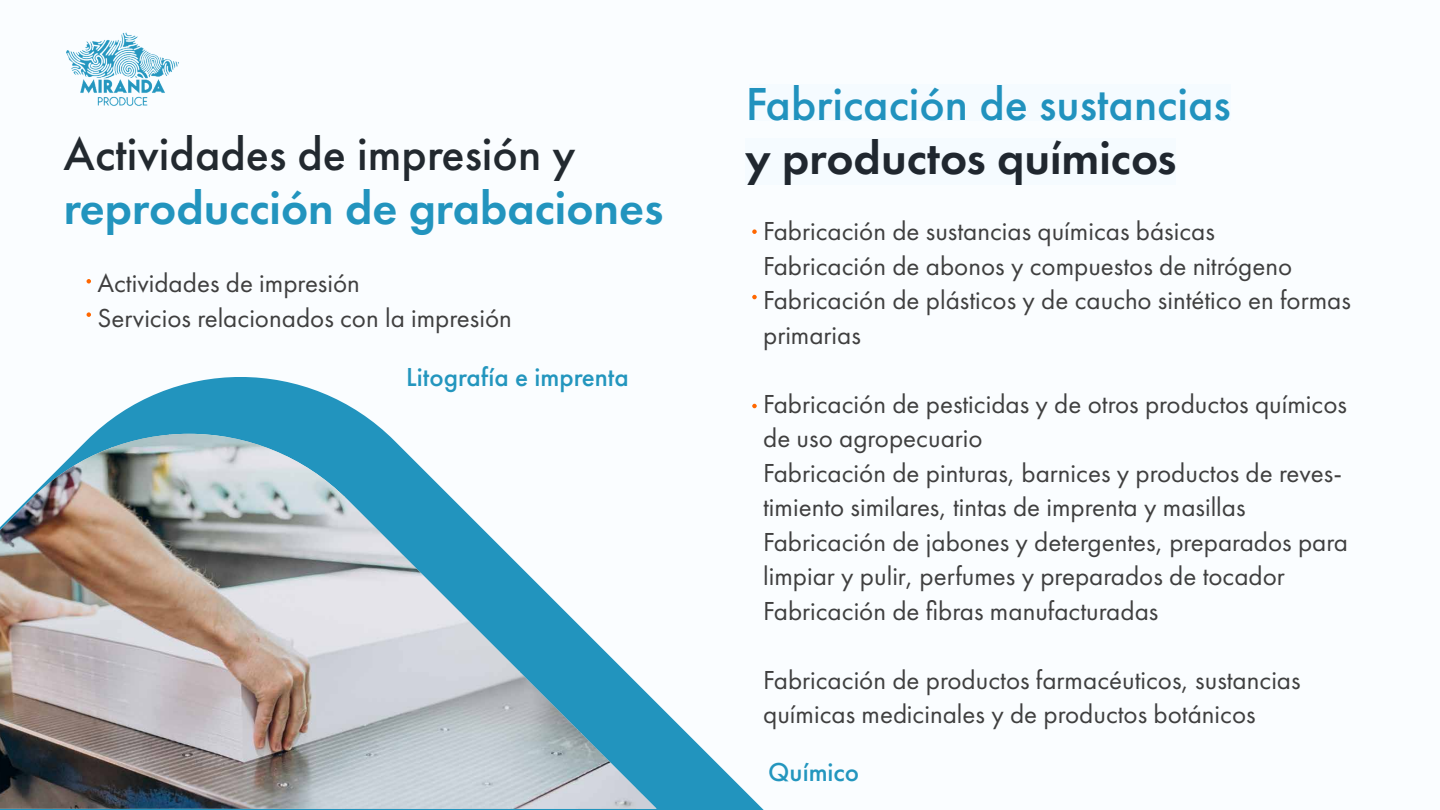
<style>
.page{position:relative;width:1440px;height:810px;background:#fafdff}
.page>*{position:absolute;margin:0;border:0;box-sizing:border-box;transform-origin:0 0}
.t1{font:600 48px "Futura PT";color:#2396be}
.t2{font:500 48px "Futura PT";color:#22292f}
.t3{font:500 48px "Futura PT";color:#2396be}
.t4{font:600 48px "Futura PT";color:#22292f}
.t5{font:27px/34.5px "Futura PT";color:#3f3f3f}
.t6{font:500 27px "Futura PT";color:#2396be}
</style>
<div class="page">
<svg style="left:0;top:377px;width:764px;height:433px"></svg>
<img style="left:0;top:434px;width:657px;height:375px">
<svg style="left:87px;top:279px;width:4px;height:5px"></svg>
<svg style="left:87px;top:312px;width:4px;height:5px"></svg>
<svg style="left:752px;top:229px;width:5px;height:5px"></svg>
<svg style="left:752px;top:295px;width:5px;height:4px"></svg>
<svg style="left:752px;top:404px;width:5px;height:4px"></svg>
<img style="left:66px;top:33px;width:113px;height:73px">
<h1 class="t2" style="left:64px;top:125px;width:514px">Actividades de impresión y</h1>
<h1 class="t1" style="left:64px;top:178px;width:602px">reproducción de grabaciones</h1>
<p class="t5" style="left:97px;top:266px;width:416px">Actividades de impresión<br>Servicios relacionados con la impresión</p>
<p class="t6" style="left:406px;top:361px;width:224px">Litografía e imprenta</p>
<h1 class="t3" style="left:745px;top:75px;width:487px">Fabricación de sustancias</h1>
<h1 class="t4" style="left:745px;top:128px;width:433px">y productos químicos</h1>
<p class="t5" style="left:763px;top:214px;width:589px">Fabricación de sustancias químicas básicas<br>Fabricación de abonos y compuestos de nitrógeno Fabricación de plásticos y de caucho sintético en formas primarias</p>
<p class="t5" style="left:763px;top:387px;width:587px">Fabricación de pesticidas y de otros productos químicos de uso agropecuario<br>Fabricación de pinturas, barnices y productos de reves&shy;timiento similares, tintas de imprenta y masillas Fabricación de jabones y detergentes, preparados para limpiar y pulir, perfumes y preparados de tocador Fabricación de fibras manufacturadas</p>
<p class="t5" style="left:763px;top:663px;width:539px">Fabricación de productos farmacéuticos, sustancias químicas medicinales y de productos botánicos</p>
<p class="t6" style="left:768px;top:756px;width:92px">Químico</p>
</div>
